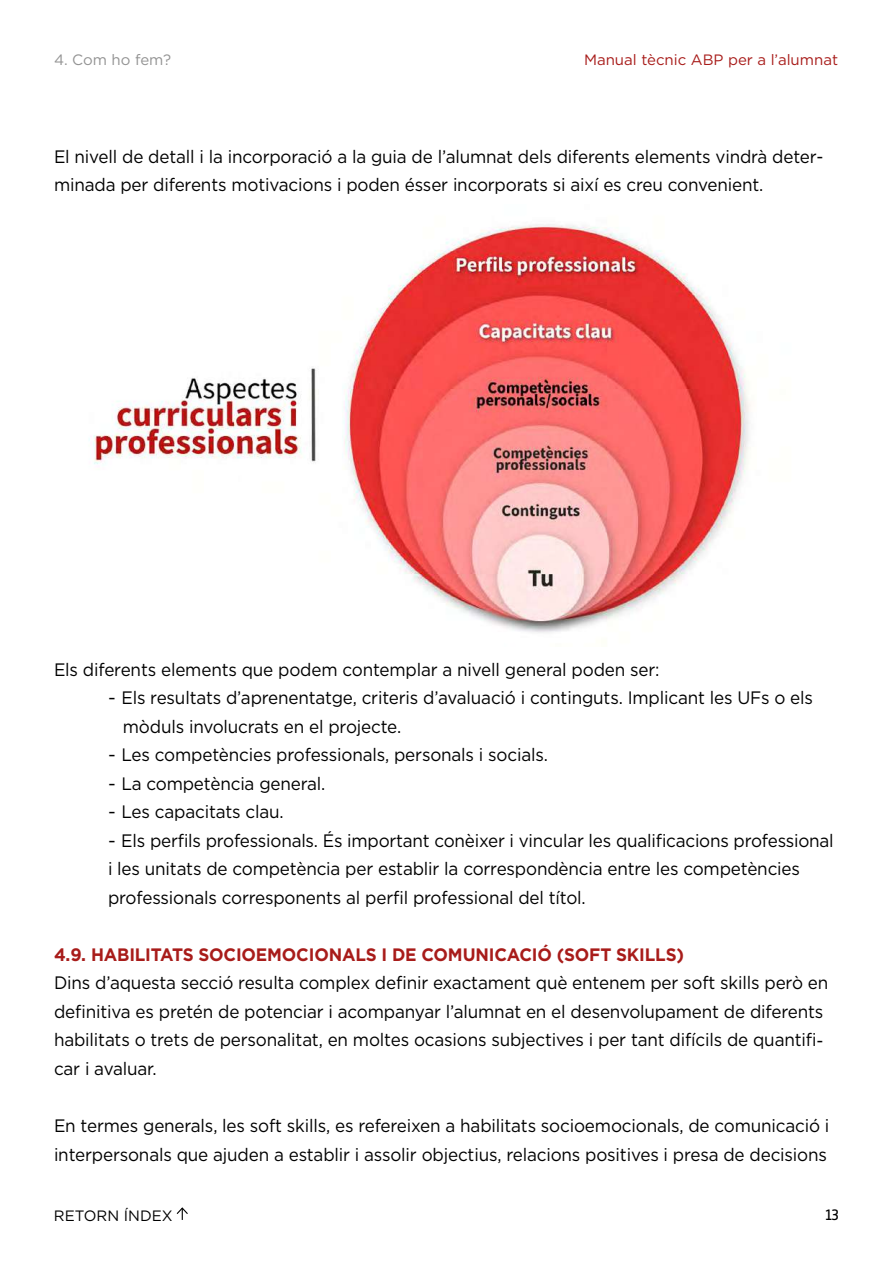
<style>
.page{position:relative;width:893px;height:1263px;background:#fff}
.page>*{position:absolute;margin:0;border:0;box-sizing:border-box;transform-origin:0 0}
.t1{font:18px/28.5px "Gotham";letter-spacing:-.01em;color:#000;scale:.95 1}
.t2{font:18px/28.5px "Gotham";letter-spacing:-.01em;color:#000;scale:1.05 1}
.t3{font:700 18px "Gotham";letter-spacing:-.01em;color:#a81c1a;scale:.95 1}
.t4{font:15px "Gotham";color:#a81c1a}
.t5{font:15px "Gotham";color:#000}
.t6{font:15px "Gotham";color:#939393}
.t7{font:600 15px "Barna";color:#000}
</style>
<div class="page">
<svg style="left:176px;top:1207px;width:12px;height:13px"></svg>
<img style="left:89px;top:224px;width:662px;height:409px">
<p class="t6" style="left:54px;top:50px;width:119px">4. Com ho fem?</p>
<p class="t4" style="left:584px;top:50px;width:256px">Manual tècnic ABP per a l’alumnat</p>
<p class="t1" style="left:54px;top:142px;width:812px">El nivell de detall i la incorporació a la guia de l’alumnat dels diferents elements vindrà deter&shy;minada per diferents motivacions i poden ésser incorporats si així es creu convenient.</p>
<p class="t1" style="left:54px;top:655px;width:639px">Els diferents elements que podem contemplar a nivell general poden ser:</p>
<p class="t2" style="left:123px;top:683px;width:659px;text-indent:-15px">- Els resultats d’aprenentatge, criteris d’avaluació i continguts. Implicant les UFs o els mòduls involucrats en el projecte.</p>
<p class="t2" style="left:108px;top:740px;width:420px">- Les competències professionals, personals i socials.</p>
<p class="t2" style="left:108px;top:769px;width:209px">- La competència general.</p>
<p class="t2" style="left:108px;top:797px;width:169px">- Les capacitats clau.</p>
<p class="t2" style="left:108px;top:826px;width:693px">- Els perfils professionals. És important conèixer i vincular les qualificacions professional i les unitats de competència per establir la correspondència entre les competències professionals corresponents al perfil professional del títol.</p>
<p class="t3" style="left:54px;top:943px;width:665px">4.9. HABILITATS SOCIOEMOCIONALS I DE COMUNICACIÓ (SOFT SKILLS)</p>
<p class="t1" style="left:54px;top:968px;width:817px">Dins d’aquesta secció resulta complex definir exactament què entenem per soft skills però en definitiva es pretén de potenciar i acompanyar l’alumnat en el desenvolupament de diferents habilitats o trets de personalitat, en moltes ocasions subjectives i per tant difícils de quantifi&shy;car i avaluar.</p>
<p class="t1" style="left:54px;top:1111px;width:818px">En termes generals, les soft skills, es refereixen a habilitats socioemocionals, de comunicació i interpersonals que ajuden a establir i assolir objectius, relacions positives i presa de decisions</p>
<p class="t5" style="left:54px;top:1206px;width:120px">RETORN ÍNDEX</p>
<p class="t7" style="left:825px;top:1206px;width:15px">13</p>
</div>
